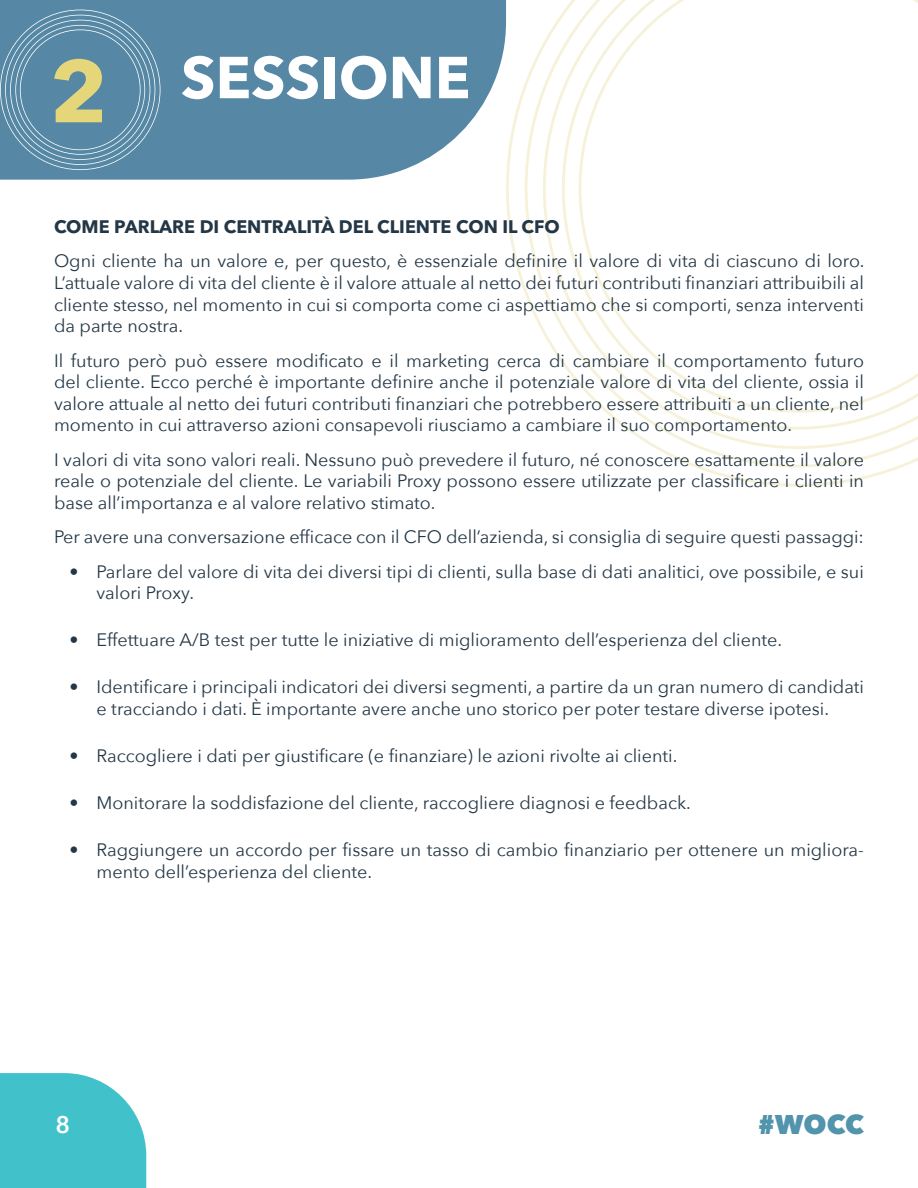
<style>
.page{position:relative;width:918px;height:1188px;background:#fff}
.page>*{position:absolute;margin:0;border:0;box-sizing:border-box;transform-origin:0 0}
.t1{font:700 87.3px "Avenir Next";color:#e6d67a;scale:1.04 1}
.t2{font:700 58.5px "Avenir Next LT Pro";color:#fff}
.t3{font:800 27px "Avenir Next";color:#5294ac}
.t4{font:600 24px "Avenir Next";color:#fff}
.t5{font:18px/21.6px "Avenir Next";color:#243746;text-align:justify}
.t6{font:700 18px "Avenir Next LT Pro";color:#243746}
</style>
<div class="page">
<svg style="left:0;top:1073px;width:146px;height:115px;background:#51c7ce"></svg>
<svg style="left:0;top:0;width:506px;height:180px;background:#6492ac"></svg>
<svg style="left:0;top:10px;width:161px;height:160px;background:#608faa"></svg>
<svg style="left:506px;top:83px;width:393px;height:404px"></svg>
<svg style="left:525px;top:44px;width:393px;height:424px"></svg>
<svg style="left:543px;top:13px;width:375px;height:436px"></svg>
<svg style="left:562px;top:0;width:356px;height:430px"></svg>
<svg style="left:579px;top:0;width:339px;height:413px"></svg>
<h1 class="t1" style="left:49px;top:38px;width:58px">2</h1>
<h2 class="t2" style="left:181px;top:42px;width:291px">SESSIONE</h2>
<p class="t6" style="left:54px;top:216px;width:507px">COME PARLARE DI CENTRALITÀ DEL CLIENTE CON IL CFO</p>
<p class="t5" style="left:54px;top:250px;width:812px">Ogni cliente ha un valore e, per questo, è essenziale definire il valore di vita di ciascuno di loro.<br>L’attuale valore di vita del cliente è il valore attuale al netto dei futuri contributi finanziari attribuibili al cliente stesso, nel momento in cui si comporta come ci aspettiamo che si comporti, senza interventi da parte nostra.</p>
<p class="t5" style="left:54px;top:350px;width:812px">Il futuro però può essere modificato e il marketing cerca di cambiare il comportamento futuro del cliente. Ecco perché è importante definire anche il potenziale valore di vita del cliente, ossia il valore attuale al netto dei futuri contributi finanziari che potrebbero essere attribuiti a un cliente, nel momento in cui attraverso azioni consapevoli riusciamo a cambiare il suo comportamento.</p>
<p class="t5" style="left:54px;top:449px;width:812px">I valori di vita sono valori reali. Nessuno può prevedere il futuro, né conoscere esattamente il valore reale o potenziale del cliente. Le variabili Proxy possono essere utilizzate per classificare i clienti in base all’importanza e al valore relativo stimato.</p>
<p class="t5" style="left:54px;top:526px;width:812px">Per avere una conversazione efficace con il CFO dell’azienda, si consiglia di seguire questi passaggi:</p>
<p class="t5" style="left:97px;top:561px;width:769px;text-indent:-27px">• Parlare del valore di vita dei diversi tipi di clienti, sulla base di dati analitici, ove possibile, e sui valori Proxy.</p>
<p class="t5" style="left:70px;top:629px;width:714px">• Effettuare A/B test per tutte le iniziative di miglioramento dell’esperienza del cliente.</p>
<p class="t5" style="left:70px;top:676px;width:796px;text-align:center">• Identificare i principali indicatori dei diversi segmenti, a partire da un gran numero di candidati e tracciando i dati. È importante avere anche uno storico per poter testare diverse ipotesi.</p>
<p class="t5" style="left:70px;top:745px;width:609px">• Raccogliere i dati per giustificare (e finanziare) le azioni rivolte ai clienti.</p>
<p class="t5" style="left:70px;top:792px;width:623px">• Monitorare la soddisfazione del cliente, raccogliere diagnosi e feedback.</p>
<p class="t5" style="left:97px;top:839px;width:769px;text-indent:-27px">• Raggiungere un accordo per fissare un tasso di cambio finanziario per ottenere un migliora&shy;mento dell’esperienza del cliente.</p>
<h3 class="t4" style="left:56px;top:1110px;width:16px">8</h3>
<h3 class="t3" style="left:758px;top:1108px;width:107px">#WOCC</h3>
</div>
